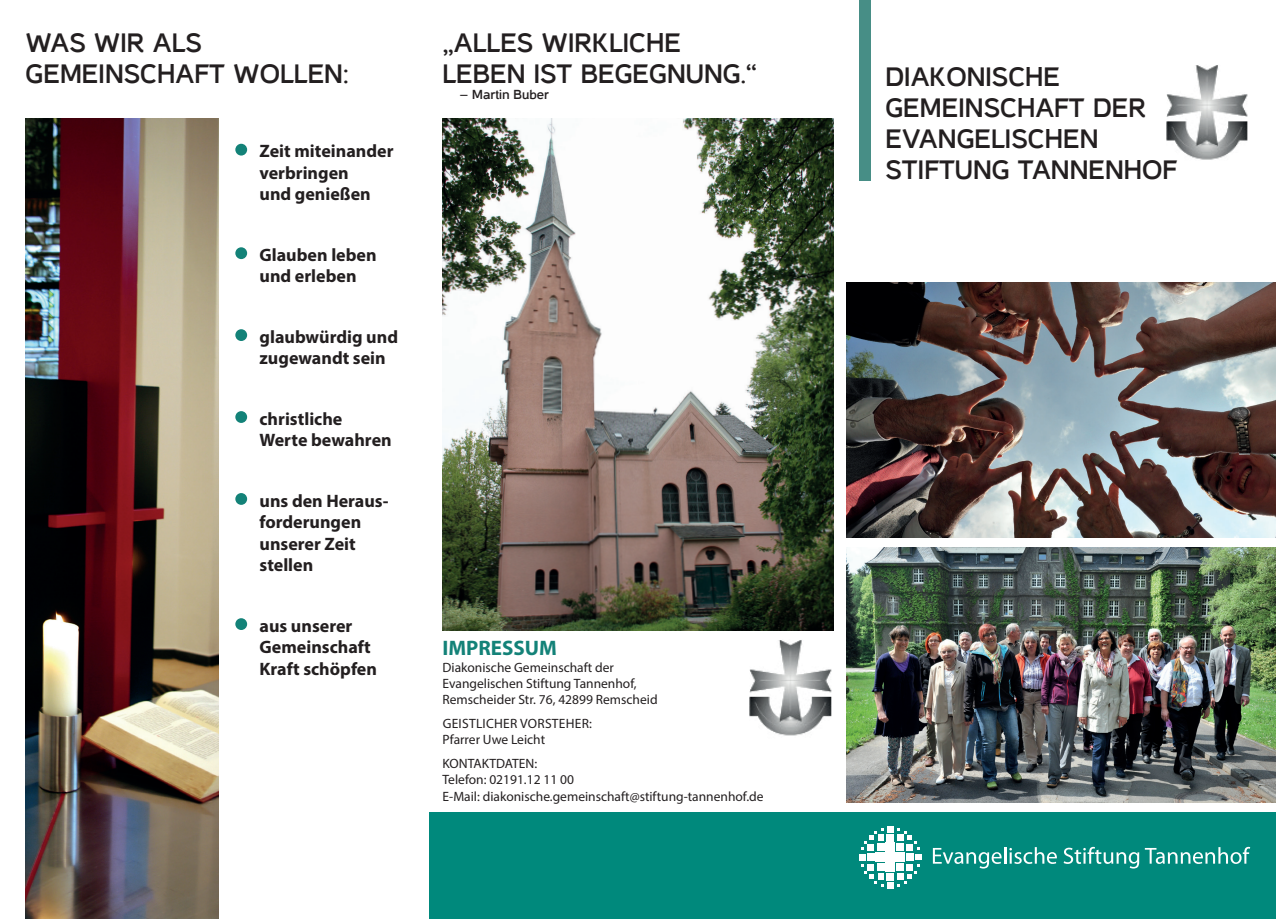
<style>
.page{position:relative;width:1276px;height:919px;background:#fff}
.page>*{position:absolute;margin:0;border:0;box-sizing:border-box;transform-origin:0 0}
.t1{font:700 27px/31px "Casper";color:#231f20}
.t2{font:700 21px "Myriad Pro";color:#138278}
.t3{font:700 18px/21.6px "Myriad Pro";color:#231f20}
.t4{font:13.5px/16.2px "Myriad Pro";color:#231f20}
.t5{font:13.5px/16.2px "Myriad Pro";letter-spacing:.02em;color:#231f20}
.t6{font:700 13.35px "Casper";color:#231f20}
</style>
<div class="page">
<div style="left:235px;top:144px;width:12px;height:11px;background:#138278;border-radius:50%"></div>
<img style="left:26px;top:119px;width:192px;height:799px">
<div style="left:235px;top:247px;width:12px;height:12px;background:#138278;border-radius:50%"></div>
<div style="left:235px;top:329px;width:12px;height:12px;background:#138278;border-radius:50%"></div>
<div style="left:235px;top:411px;width:12px;height:12px;background:#138278;border-radius:50%"></div>
<div style="left:235px;top:493px;width:12px;height:12px;background:#138278;border-radius:50%"></div>
<div style="left:235px;top:618px;width:12px;height:12px;background:#138278;border-radius:50%"></div>
<img style="left:442px;top:119px;width:391px;height:511px">
<img style="left:749px;top:640px;width:83px;height:96px">
<div style="left:429px;top:811px;width:847px;height:107px;background:#00897c"></div>
<img style="left:1166px;top:65px;width:82px;height:95px">
<div style="left:859px;top:0;width:11px;height:180px;background:#478e86"></div>
<img style="left:846px;top:547px;width:430px;height:255px">
<svg style="left:859px;top:826px;width:62px;height:62px"></svg>
<svg style="left:933px;top:847px;width:124px;height:21px"></svg>
<svg style="left:1063px;top:846px;width:187px;height:22px"></svg>
<img style="left:846px;top:282px;width:430px;height:255px">
<h1 class="t1" style="left:26px;top:28px;width:325px">WAS WIR ALS<br>GEMEINSCHAFT WOLLEN:</h1>
<p class="t3" style="left:259px;top:140px;width:135px">Zeit miteinander verbringen<br>und genießen</p>
<p class="t3" style="left:259px;top:243px;width:119px">Glauben leben und erleben</p>
<p class="t3" style="left:259px;top:325px;width:140px">glaubwürdig und zugewandt sein</p>
<p class="t3" style="left:259px;top:407px;width:134px">christliche<br>Werte bewahren</p>
<p class="t3" style="left:259px;top:489px;width:131px">uns den Heraus&shy;forderungen unserer Zeit stellen</p>
<p class="t3" style="left:259px;top:614px;width:119px">aus unserer<br>Gemeinschaft<br>Kraft schöpfen</p>
<h1 class="t1" style="left:442px;top:28px;width:316px">„ALLES WIRKLICHE<br>LEBEN IST BEGEGNUNG.“</h1>
<p class="t6" style="left:459px;top:87px;width:91px">– Martin Buber</p>
<p class="t2" style="left:442px;top:634px;width:116px">IMPRESSUM</p>
<p class="t4" style="left:442px;top:658px;width:216px">Diakonische Gemeinschaft der<br>Evangelischen Stiftung Tannenhof,<br>Remscheider Str. 76, 42899 Remscheid</p>
<p class="t5" style="left:442px;top:715px;width:151px">GEISTLICHER VORSTEHER:<br>Pfarrer Uwe Leicht</p>
<p class="t4" style="left:442px;top:755px;width:323px">KONTAKTDATEN:<br>Telefon: 02191.12 11 00<br>E-Mail: diakonische.gemeinschaft@stiftung-tannenhof.de</p>
<h1 class="t1" style="left:885px;top:62px;width:293px">DIAKONISCHE<br>GEMEINSCHAFT DER<br>EVANGELISCHEN<br>STIFTUNG TANNENHOF</h1>
</div>
